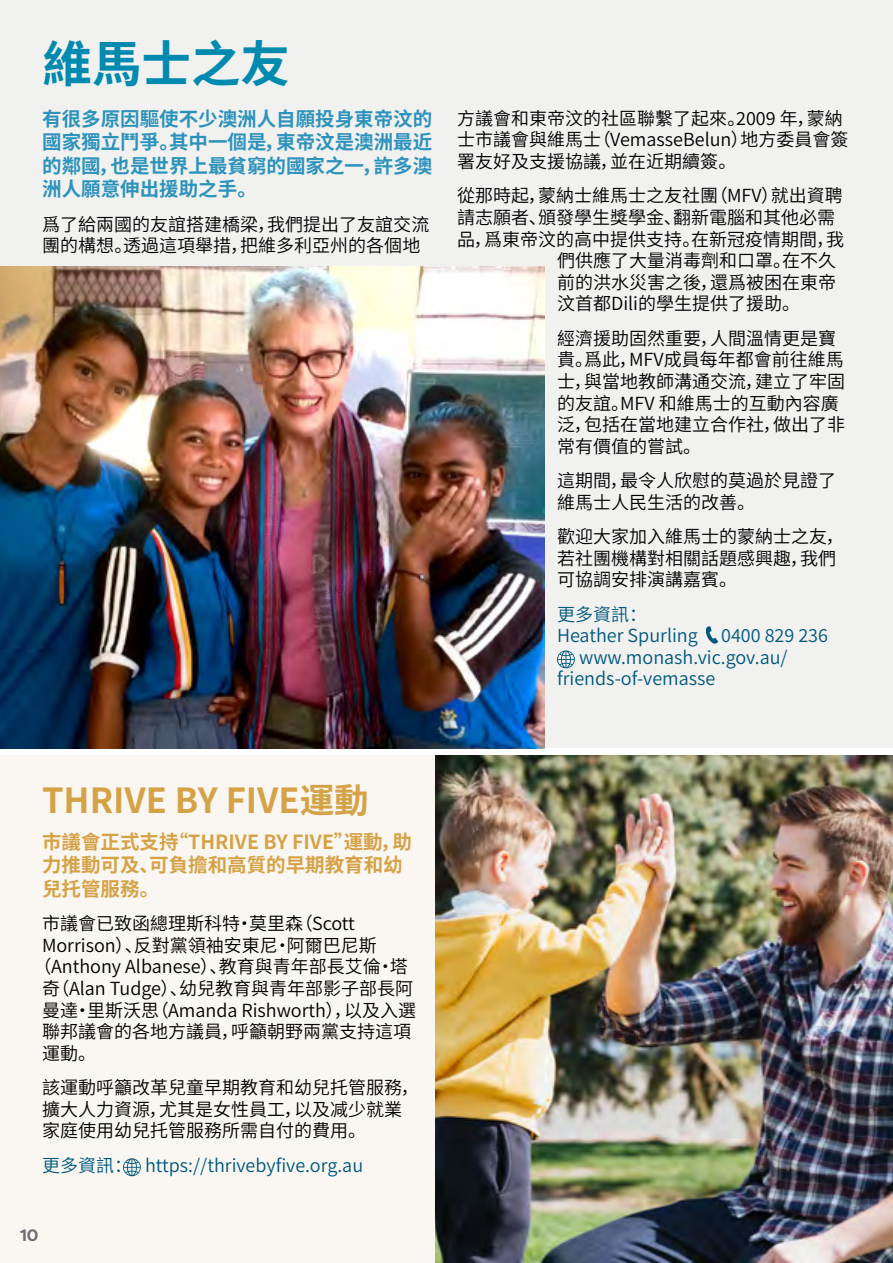
<style>
.page{position:relative;width:893px;height:1263px;background:#fff}
.page>*{position:absolute;margin:0;border:0;box-sizing:border-box;transform-origin:0 0}
.Para_1{font:700 49.5px "Source Han Sans CN";color:#008aaf}
.t1{font:700 34.5px "Source Han Sans CN";color:#d6a247}
.First_Sentence{font:700 19.5px/23.4px "Source Han Sans CN";color:#2d92bc;text-align:justify}
.First_Sentence-2{font:700 19.5px/23.4px "Source Han Sans CN";color:#d6a247}
.Para_1-2{font:18px/21.6px "Source Han Sans CN";color:#000}
.Para_1-3{font:18px/21.6px "Source Han Sans CN";color:#00587e}
.t2{font:700 16.5px "Filson Pro";color:#6d6e71}
</style>
<div class="page">
<div style="left:0;top:0;width:893px;height:747px;background:#f1f1f0"></div>
<div style="left:0;top:756px;width:893px;height:507px;background:#faf7f2"></div>
<svg style="left:706px;top:626px;width:12px;height:18px"></svg>
<svg style="left:557px;top:650px;width:18px;height:18px"></svg>
<svg style="left:123px;top:1158px;width:18px;height:18px"></svg>
<img style="left:436px;top:756px;width:427px;height:507px">
<img style="left:0;top:267px;width:544px;height:482px">
<img style="left:863px;top:747px;width:29px;height:516px">
<hr style="left:892px;top:0;width:1px;height:1263px;background:#58595b">
<p class="Para_1" style="left:43px;top:36px;width:249px">維馬士之友</p>
<h3 class="First_Sentence" style="left:42px;top:108px;width:392px">有很多原因驅使不少澳洲人自願投身東帝汶的國家獨立鬥爭。其中一個是，東帝汶是澳洲最近的鄰國，也是世界上最貧窮的國家之一，許多澳洲人願意伸出援助之手。</h3>
<p class="Para_1-2" style="left:42px;top:214px;width:389px">爲了給兩國的友誼搭建橋梁，我們提出了友誼交流團的構想。透過這項舉措，把維多利亞州的各個地</p>
<p class="Para_1-2" style="left:457px;top:108px;width:393px">方議會和東帝汶的社區聯繫了起來。2009 年，蒙納士市議會與維馬士（VemasseBelun）地方委員會簽署友好及支援協議，並在近期續簽。</p>
<p class="Para_1-2" style="left:457px;top:185px;width:387px">從那時起，蒙納士維馬士之友社團（MFV）就出資聘</p>
<p class="Para_1-2" style="left:457px;top:207px;width:380px">請志願者、頒發學生獎學金、翻新電腦和其他必需</p>
<p class="Para_1-2" style="left:457px;top:229px;width:389px">品，爲東帝汶的高中提供支持。在新冠疫情期間，我</p>
<p class="Para_1-2" style="left:557px;top:250px;width:280px">們供應了大量消毒劑和口罩。在不久</p>
<p class="Para_1-2" style="left:557px;top:272px;width:280px">前的洪水災害之後，還爲被困在東帝</p>
<p class="Para_1-2" style="left:557px;top:293px;width:245px">汶首都Dili的學生提供了援助。</p>
<p class="Para_1-2" style="left:557px;top:328px;width:289px">經濟援助固然重要，人間溫情更是寶貴。爲此，MFV成員每年都會前往維馬士，與當地教師溝通交流，建立了牢固的友誼。MFV 和維馬士的互動內容廣泛，包括在當地建立合作社，做出了非常有價值的嘗試。</p>
<p class="Para_1-2" style="left:557px;top:470px;width:280px">這期間，最令人欣慰的莫過於見證了維馬士人民生活的改善。</p>
<p class="Para_1-2" style="left:557px;top:526px;width:288px">歡迎大家加入維馬士的蒙納士之友，若社團機構對相關話題感興趣，我們可協調安排演講嘉賓。</p>
<p class="Para_1-3" style="left:557px;top:604px;width:142px">更多資訊：<br>Heather Spurling</p>
<p class="Para_1-3" style="left:721px;top:625px;width:108px">0400 829 236</p>
<p class="Para_1-3" style="left:557px;top:647px;width:232px;text-indent:22px">www.monash.vic.gov.au/ friends-of-vemasse</p>
<h1 class="t1" style="left:42px;top:781px;width:328px">THRIVE BY FIVE運動</h1>
<h3 class="First_Sentence-2" style="left:42px;top:830px;width:371px">市議會正式支持“THRIVE BY FIVE”運動，助力推動可及、可負擔和高質的早期教育和幼兒托管服務。</h3>
<p class="Para_1-2" style="left:42px;top:913px;width:314px">市議會已致函總理斯科特·莫里森（Scott</p>
<p class="Para_1-2" style="left:42px;top:935px;width:336px">Morrison）、反對黨領袖安東尼·阿爾巴尼斯</p>
<p class="Para_1-2" style="left:34px;top:956px;width:376px">（Anthony Albanese）、教育與青年部長艾倫·塔</p>
<p class="Para_1-2" style="left:42px;top:978px;width:373px">奇（Alan Tudge）、幼兒教育與青年部影子部長阿</p>
<p class="Para_1-2" style="left:42px;top:999px;width:376px">曼達·里斯沃思（Amanda Rishworth），以及入選</p>
<p class="Para_1-2" style="left:42px;top:1021px;width:371px">聯邦議會的各地方議員，呼籲朝野兩黨支持這項</p>
<p class="Para_1-2" style="left:42px;top:1043px;width:56px">運動。</p>
<p class="Para_1-2" style="left:42px;top:1077px;width:378px">該運動呼籲改革兒童早期教育和幼兒托管服務，擴大人力資源，尤其是女性員工，以及减少就業家庭使用幼兒托管服務所需自付的費用。</p>
<p class="Para_1-3" style="left:42px;top:1155px;width:323px">更多資訊： https://thrivebyfive.org.au</p>
<p class="t2" style="left:20px;top:1225px;width:20px">10</p>
</div>
